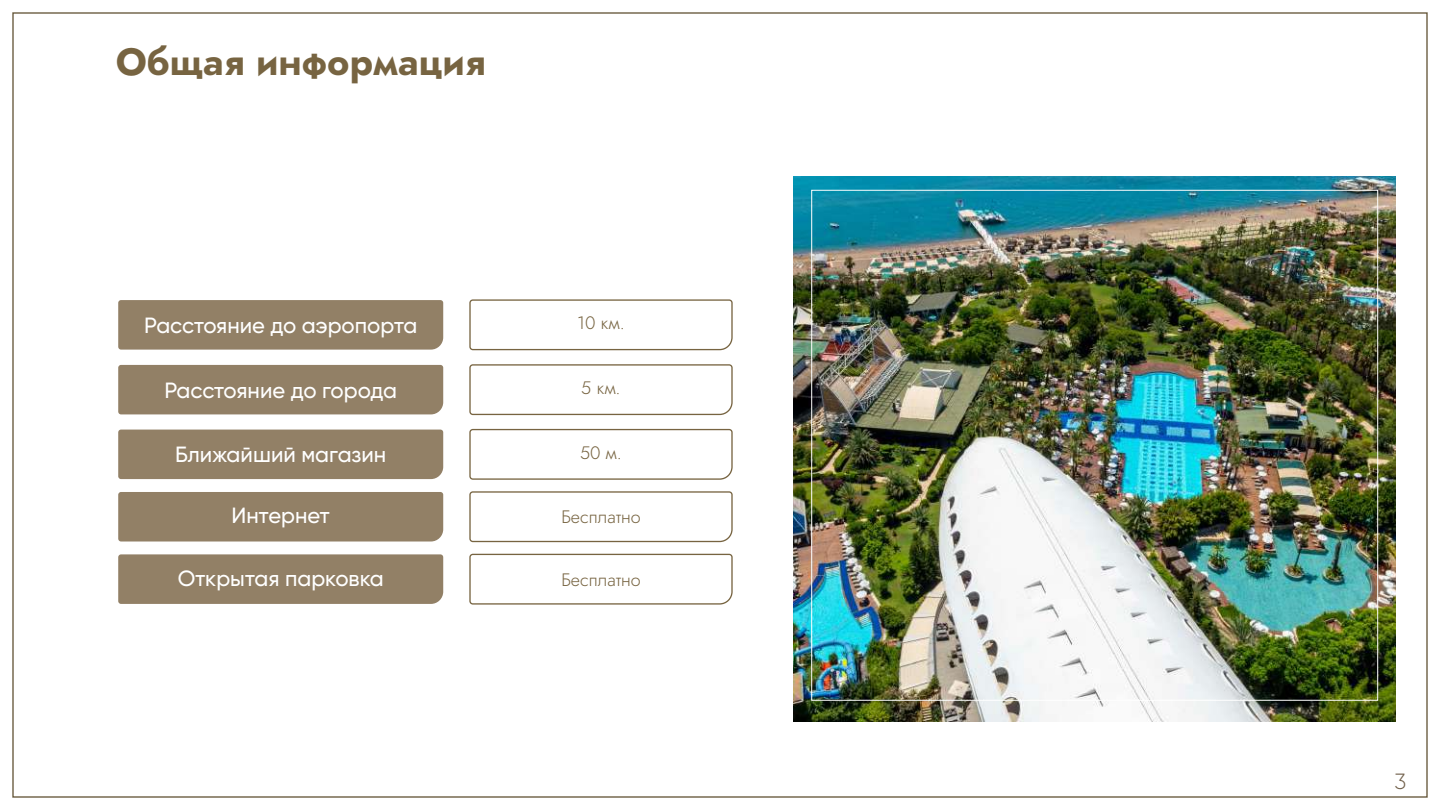
<style>
.page{position:relative;width:1440px;height:810px;background:#fff}
.page>*{position:absolute;margin:0;border:0;box-sizing:border-box;transform-origin:0 0}
.t1{font:700 38px "Jost";color:#776441}
.t2{font:500 22px "Gilroy";color:#fff}
.t3{font:300 22px "Gilroy";color:#70604a}
.t4{font:300 18px "Jost";color:#776441}
.t5{font:300 17.8px "Jost";color:#776441}
.s1{color:#71604b}
</style>
<div class="page">
<div style="left:118px;top:300px;width:325px;height:50px;background:#928066"></div>
<svg style="left:469px;top:299px;width:264px;height:52px"></svg>
<div style="left:118px;top:365px;width:325px;height:49px;background:#928066"></div>
<svg style="left:469px;top:364px;width:264px;height:52px"></svg>
<div style="left:118px;top:430px;width:325px;height:49px;background:#928066"></div>
<svg style="left:469px;top:428px;width:264px;height:52px"></svg>
<div style="left:118px;top:492px;width:325px;height:50px;background:#928066"></div>
<svg style="left:469px;top:491px;width:264px;height:52px"></svg>
<div style="left:118px;top:554px;width:325px;height:50px;background:#928066"></div>
<svg style="left:469px;top:553px;width:264px;height:52px"></svg>
<img style="left:794px;top:176px;width:602px;height:545px">
<h1 class="t1" style="left:116px;top:35px;width:371px">Общая информация</h1>
<p class="t2" style="left:144px;top:312px;width:275px">Расстояние до аэропорта</p>
<p class="t4" style="left:576px;top:304px;width:51px">10 km.</p>
<p class="t4" style="left:577px;top:311px;width:49px">10 км.</p>
<p class="t2" style="left:164px;top:377px;width:234px">Расстояние до города</p>
<p class="t4" style="left:580px;top:369px;width:43px">5 km.</p>
<p class="t4" style="left:581px;top:376px;width:41px">5 км.</p>
<p class="t2" style="left:175px;top:441px;width:213px">Ближайший магазин</p>
<p class="t4" style="left:578px;top:434px;width:46px">50 m.</p>
<p class="t4" style="left:580px;top:440px;width:43px">50 м.</p>
<p class="t2" style="left:232px;top:502px;width:100px">Интернет</p>
<p class="t4" style="left:561px;top:505px;width:81px">Бесплатно</p>
<p class="t2" style="left:178px;top:565px;width:207px">Открытая парковка</p>
<p class="t5" style="left:589px;top:561px;width:25px">Var</p>
<p class="t4" style="left:561px;top:567px;width:81px">Бесплатно</p>
<p class="t3" style="left:1394px;top:762px;width:14px">3<span class="s1">3</span></p>
</div>
